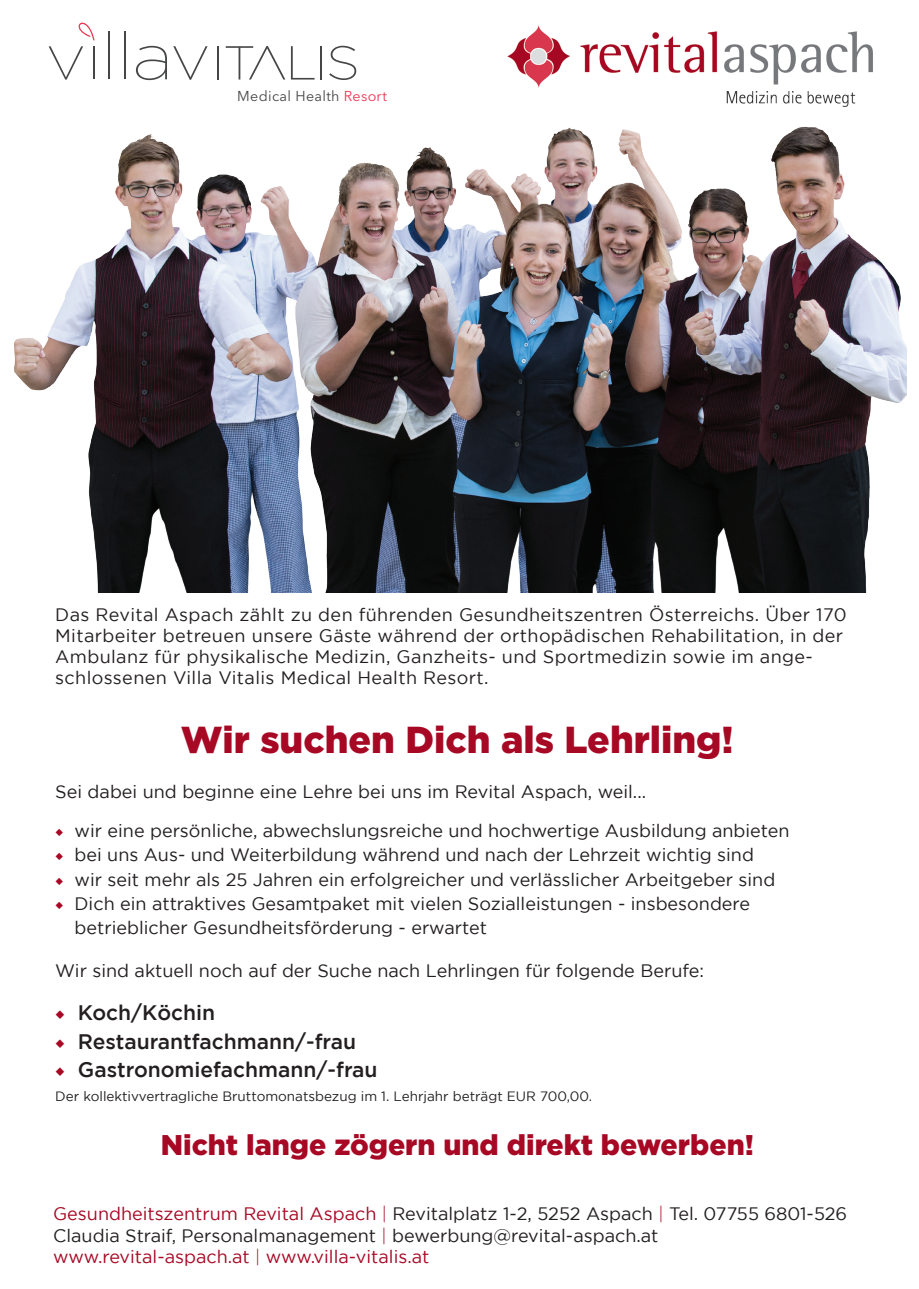
<style>
.page{position:relative;width:919px;height:1289px;background:#fff}
.page>*{position:absolute;margin:0;border:0;box-sizing:border-box;transform-origin:0 0}
.t1{font:900 37.5px "Gotham";color:#a70824}
.t2{font:900 28.5px "Gotham";color:#a70824}
.t3{font:500 21px "Gotham";color:#231f20}
.t4{font:18px/21.6px "Gotham";color:#231f20}
.t5{font:18px/21px "Gotham";letter-spacing:.02em;color:#231f20}
.t6{font:14.25px "Avenir Next LT Pro";letter-spacing:.025em;color:#454647}
.t7{font:13.5px "Gotham";color:#231f20}
.s1{color:#ee3553}
.s2{font-family:"Minion Pro";color:#a70824}
.s3{font-family:"Minion Pro";font-weight:400;color:#a70824}
.s4{color:#a70824}
.s5{font-weight:300;color:#a70824}
</style>
<div class="page">
<svg style="left:136px;top:46px;width:31px;height:34px"></svg>
<hr style="left:124px;top:31px;width:2px;height:48px;background:#454647">
<hr style="left:108px;top:31px;width:2px;height:48px;background:#454647">
<svg style="left:291px;top:46px;width:23px;height:34px"></svg>
<hr style="left:320px;top:46px;width:2px;height:34px;background:#454647">
<svg style="left:329px;top:46px;width:27px;height:34px"></svg>
<svg style="left:173px;top:46px;width:34px;height:34px"></svg>
<hr style="left:217px;top:46px;width:2px;height:34px;background:#454647">
<svg style="left:226px;top:46px;width:59px;height:34px"></svg>
<svg style="left:49px;top:23px;width:46px;height:57px"></svg>
<img style="left:507px;top:25px;width:366px;height:78px">
<img style="left:14px;top:103px;width:892px;height:489px">
<p class="t6" style="left:237px;top:88px;width:151px">Medical Health <span class="s1">Resort</span></p>
<p class="t5" style="left:55px;top:603px;width:792px">Das Revital Aspach zählt zu den führenden Gesundheitszentren Österreichs. Über 170<br>Mitarbeiter betreuen unsere Gäste während der orthopädischen Rehabilitation, in der Ambulanz für physikalische Medizin, Ganzheits- und Sportmedizin sowie im ange&shy;schlossenen Villa Vitalis Medical Health Resort.</p>
<h1 class="t1" style="left:181px;top:713px;width:554px">Wir suchen Dich als Lehrling!</h1>
<p class="t4" style="left:55px;top:781px;width:592px">Sei dabei und beginne eine Lehre bei uns im Revital Aspach, weil...</p>
<p class="t4" style="left:55px;top:820px;width:735px"><span class="s2">◆</span> wir eine persönliche, abwechslungsreiche und hochwertige Ausbildung anbieten</p>
<p class="t4" style="left:55px;top:844px;width:700px"><span class="s2">◆</span> bei uns Aus- und Weiterbildung während und nach der Lehrzeit wichtig sind</p>
<p class="t4" style="left:55px;top:868px;width:721px"><span class="s2">◆</span> wir seit mehr als 25 Jahren ein erfolgreicher und verlässlicher Arbeitgeber sind</p>
<p class="t4" style="left:75px;top:890px;width:677px;line-height:24px;text-indent:-19px"><span class="s2">◆</span> Dich ein attraktives Gesamtpaket mit vielen Sozialleistungen - insbesondere betrieblicher Gesundheitsförderung - erwartet</p>
<p class="t4" style="left:55px;top:959px;width:650px">Wir sind aktuell noch auf der Suche nach Lehrlingen für folgende Berufe:</p>
<p class="t3" style="left:55px;top:1000px;width:161px"><span class="s3">◆</span> Koch/Köchin</p>
<p class="t3" style="left:55px;top:1029px;width:302px"><span class="s3">◆</span> Restaurantfachmann/-frau</p>
<p class="t3" style="left:55px;top:1057px;width:324px"><span class="s3">◆</span> Gastronomiefachmann/-frau</p>
<p class="t7" style="left:55px;top:1088px;width:538px">Der kollektivvertragliche Bruttomonatsbezug im 1. Lehrjahr beträgt EUR 700,00.</p>
<h2 class="t2" style="left:161px;top:1125px;width:594px">Nicht lange zögern und direkt bewerben!</h2>
<p class="t4" style="left:53px;top:1202px;width:795px"><span class="s4">Gesundheitszentrum Revital Aspach</span> <span class="s5">|</span> Revitalplatz 1-2, 5252 Aspach <span class="s5">|</span> Tel. 07755 6801-526<br>Claudia Straif, Personalmanagement <span class="s5">|</span> bewerbung@revital-aspach.at <span class="s4">www.revital-aspach.at</span> <span class="s5">|</span> <span class="s4">www.villa-vitalis.at</span></p>
</div>
